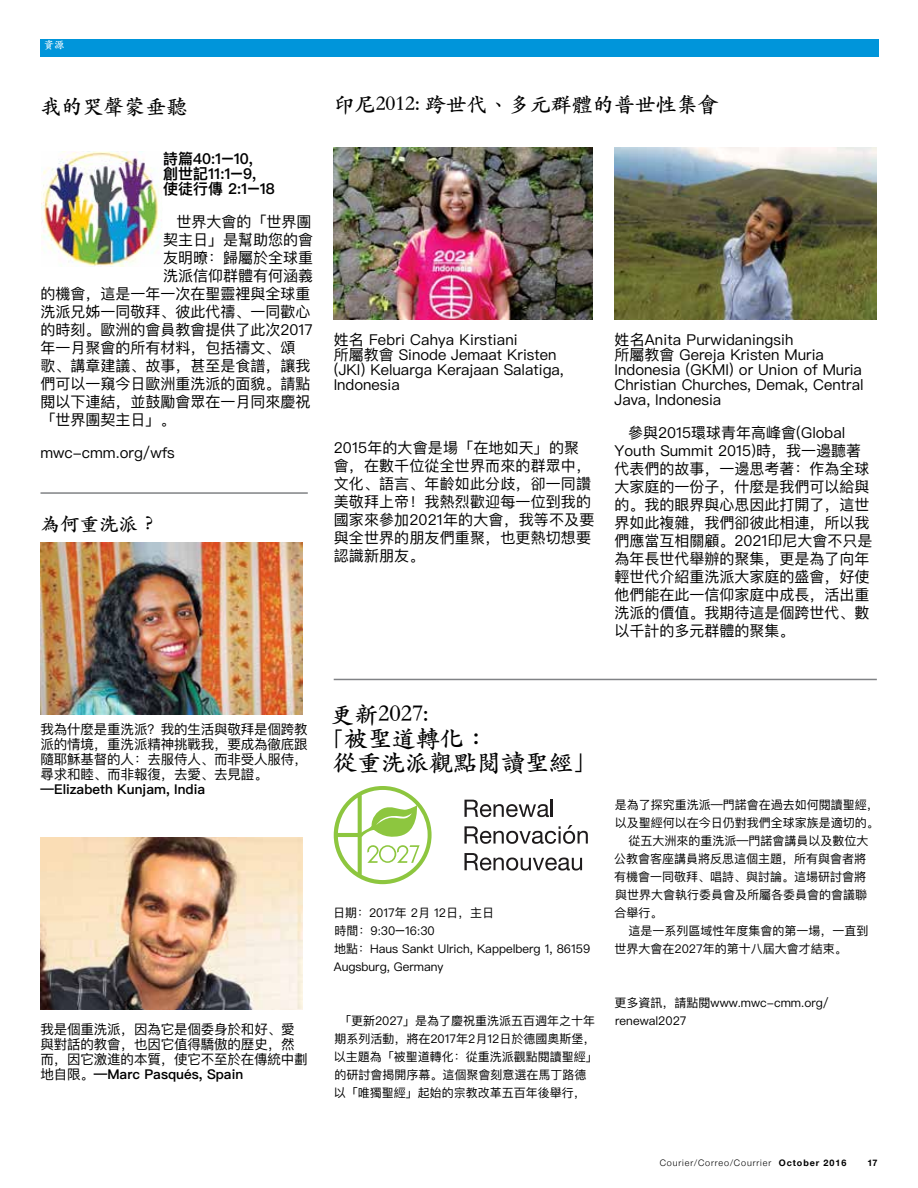
<style>
.page{position:relative;width:918px;height:1188px;background:#fff}
.page>*{position:absolute;margin:0;border:0;box-sizing:border-box;transform-origin:0 0}
.t1{font:24px "ST Kai Ti TC Bold";color:#000}
.t2{font:21px "ST Kai Ti TC Bold";color:#000}
.t3{font:19.5px "ST Kai Ti TC Bold";color:#000}
.t4{font:15px/18px "Ping Fang SC";color:#000}
.t5{font:600 15px/15px "Ping Fang SC";color:#000}
.t6{font:13.5px/15px "Ping Fang SC";letter-spacing:-.01em;color:#000;text-align:justify}
.t7{font:600 13.5px "Ping Fang SC";color:#000}
.t8{font:12px/18px "Ping Fang SC";color:#000}
.t9{font:10.5px "ST Kai Ti TC Bold";color:#fff}
.t10{font:300 9px "Helvetica Neue";letter-spacing:.1em;color:#000}
.t11{font:700 9px "Helvetica Neue";color:#000}
.s1{font-weight:600}
.s2{font-weight:700}
</style>
<div class="page">
<div style="left:40px;top:39px;width:839px;height:17px;background:#0095da"></div>
<svg style="left:464px;top:853px;width:118px;height:18px"></svg>
<svg style="left:464px;top:825px;width:124px;height:19px"></svg>
<svg style="left:464px;top:800px;width:89px;height:17px"></svg>
<svg style="left:334px;top:786px;width:98px;height:98px"></svg>
<img style="left:615px;top:148px;width:262px;height:171px">
<img style="left:334px;top:148px;width:259px;height:171px">
<img style="left:41px;top:152px;width:121px;height:114px">
<img style="left:40px;top:543px;width:262px;height:171px">
<img style="left:40px;top:838px;width:262px;height:171px">
<hr style="left:334px;top:679px;width:543px;height:1px;background:#808285">
<hr style="left:40px;top:492px;width:268px;height:2px;background:#808285">
<p class="t9" style="left:44px;top:38px;width:22px">資源</p>
<h2 class="t2" style="left:40px;top:93px;width:148px">我的哭聲蒙垂聽</h2>
<p class="t5" style="left:163px;top:151px;width:113px">詩篇40:1–10,<br>創世記11:1–9,使徒行傳 2:1–18</p>
<p class="t4" style="left:177px;top:213px;width:136px">世界大會的「世界團</p>
<p class="t4" style="left:163px;top:231px;width:151px">契主日」是幫助您的會</p>
<p class="t4" style="left:163px;top:249px;width:151px">友明暸：歸屬於全球重</p>
<p class="t4" style="left:163px;top:267px;width:151px">洗派信仰群體有何涵義</p>
<p class="t4" style="left:40px;top:285px;width:271px">的機會，這是一年一次在聖靈裡與全球重</p>
<p class="t4" style="left:40px;top:303px;width:271px">洗派兄姊一同敬拜、彼此代禱、一同歡心</p>
<p class="t4" style="left:40px;top:321px;width:274px">的時刻。歐洲的會員教會提供了此次2017</p>
<p class="t4" style="left:40px;top:339px;width:256px">年一月聚會的所有材料，包括禱文、頌</p>
<p class="t4" style="left:40px;top:357px;width:271px">歌、講章建議、故事，甚至是食譜，讓我</p>
<p class="t4" style="left:40px;top:375px;width:271px">們可以一窺今日歐洲重洗派的面貌。請點</p>
<p class="t4" style="left:40px;top:393px;width:271px">閱以下連結，並鼓勵會眾在一月同來慶祝</p>
<p class="t4" style="left:40px;top:411px;width:136px">「世界團契主日」。</p>
<p class="t4" style="left:40px;top:444px;width:136px">mwc-cmm.org/wfs</p>
<h3 class="t3" style="left:40px;top:512px;width:118px">為何重洗派？</h3>
<h2 class="t2" style="left:334px;top:92px;width:387px">印尼2012: 跨世代、多元群體的普世性集會</h2>
<p class="t4" style="left:334px;top:333px;width:232px;line-height:15px">姓名 Febri Cahya Kirstiani<br>所屬教會 Sinode Jemaat Kristen (JKI) Keluarga Kerajaan Salatiga,<br>Indonesia</p>
<p class="t4" style="left:334px;top:439px;width:262px">2015年的大會是場「在地如天」的聚會，在數千位從全世界而來的群眾中，文化、語言、年齡如此分歧，卻一同讚美敬拜上帝！我熱烈歡迎每一位到我的國家來參加2021年的大會，我等不及要與全世界的朋友們重聚，也更熱切想要認識新朋友。</p>
<p class="t4" style="left:615px;top:333px;width:250px;line-height:15px">姓名Anita Purwidaningsih<br>所屬教會 Gereja Kristen Muria<br>Indonesia (GKMI) or Union of Muria<br>Christian Churches, Demak, Central<br>Java, Indonesia</p>
<p class="t4" style="left:615px;top:424px;width:260px;text-indent:14px">參與2015環球青年高峰會(Global<br>Youth Summit 2015)時，我一邊聽著代表們的故事，一邊思考著：作為全球大家庭的一份子，什麼是我們可以給與的。我的眼界與心思因此打開了，這世界如此複雜，我們卻彼此相連，所以我們應當互相關顧。2021印尼大會不只是為年長世代舉辦的聚集，更是為了向年輕世代介紹重洗派大家庭的盛會，好使他們能在此一信仰家庭中成長，活出重洗派的價值。我期待這是個跨世代、數以千計的多元群體的聚集。</p>
<p class="t6" style="left:40px;top:722px;width:269px">我為什麼是重洗派？我的生活與敬拜是個跨教派的情境，重洗派精神挑戰我，要成為徹底跟隨耶穌基督的人：去服侍人、而非受人服侍，尋求和睦、而非報復，去愛、去見證。</p>
<p class="t7" style="left:40px;top:781px;width:166px">—Elizabeth Kunjam, India</p>
<p class="t6" style="left:40px;top:1022px;width:269px;text-align:left">我是個重洗派，因為它是個委身於和好、愛與對話的教會，也因它值得驕傲的歷史，然而，因它激進的本質，使它不至於在傳統中劃地自限。<span class="s1">—Marc Pasqués, Spain</span></p>
<h1 class="t1" style="left:330px;top:700px;width:100px">更新2027:</h1>
<h1 class="t1" style="left:320px;top:724px;width:170px">「被聖道轉化：</h1>
<h1 class="t1" style="left:333px;top:748px;width:265px">從重洗派觀點閱讀聖經」</h1>
<p class="t8" style="left:333px;top:903px;width:259px">日期：2017年 2月 12日，主日<br>時間：9:30–16:30<br>地點：Haus Sankt Ulrich, Kappelberg 1, 86159<br>Augsburg, Germany</p>
<p class="t8" style="left:334px;top:1011px;width:265px;text-indent:5px">「更新2027」是為了慶祝重洗派五百週年之十年期系列活動，將在2017年2月12日於德國奧斯堡，以主題為「被聖道轉化：從重洗派觀點閱讀聖經」的研討會揭開序幕。這個聚會刻意選在馬丁路德以「唯獨聖經」起始的宗教改革五百年後舉行，</p>
<p class="t8" style="left:615px;top:795px;width:265px">是為了探究重洗派—門諾會在過去如何閱讀聖經，</p>
<p class="t8" style="left:615px;top:813px;width:265px">以及聖經何以在今日仍對我們全球家族是適切的。</p>
<p class="t8" style="left:628px;top:831px;width:241px">從五大洲來的重洗派—門諾會講員以及數位大</p>
<p class="t8" style="left:614px;top:849px;width:253px">公教會客座講員將反思這個主題，所有與會者將</p>
<p class="t8" style="left:614px;top:867px;width:253px">有機會一同敬拜、唱詩、與討論。這場研討會將</p>
<p class="t8" style="left:615px;top:885px;width:253px">與世界大會執行委員會及所屬各委員會的會議聯</p>
<p class="t8" style="left:615px;top:903px;width:49px">合舉行。</p>
<p class="t8" style="left:628px;top:921px;width:241px">這是一系列區域性年度集會的第一場，一直到</p>
<p class="t8" style="left:615px;top:939px;width:234px">世界大會在2027年的第十八屆大會才結束。</p>
<p class="t8" style="left:615px;top:993px;width:216px">更多資訊，請點閱www.mwc-cmm.org/ renewal2027</p>
<p class="t10" style="left:660px;top:1156px;width:188px">Courier/Correo/Courrier <span class="s2">October 2016</span></p>
<p class="t11" style="left:867px;top:1156px;width:12px">17</p>
</div>
